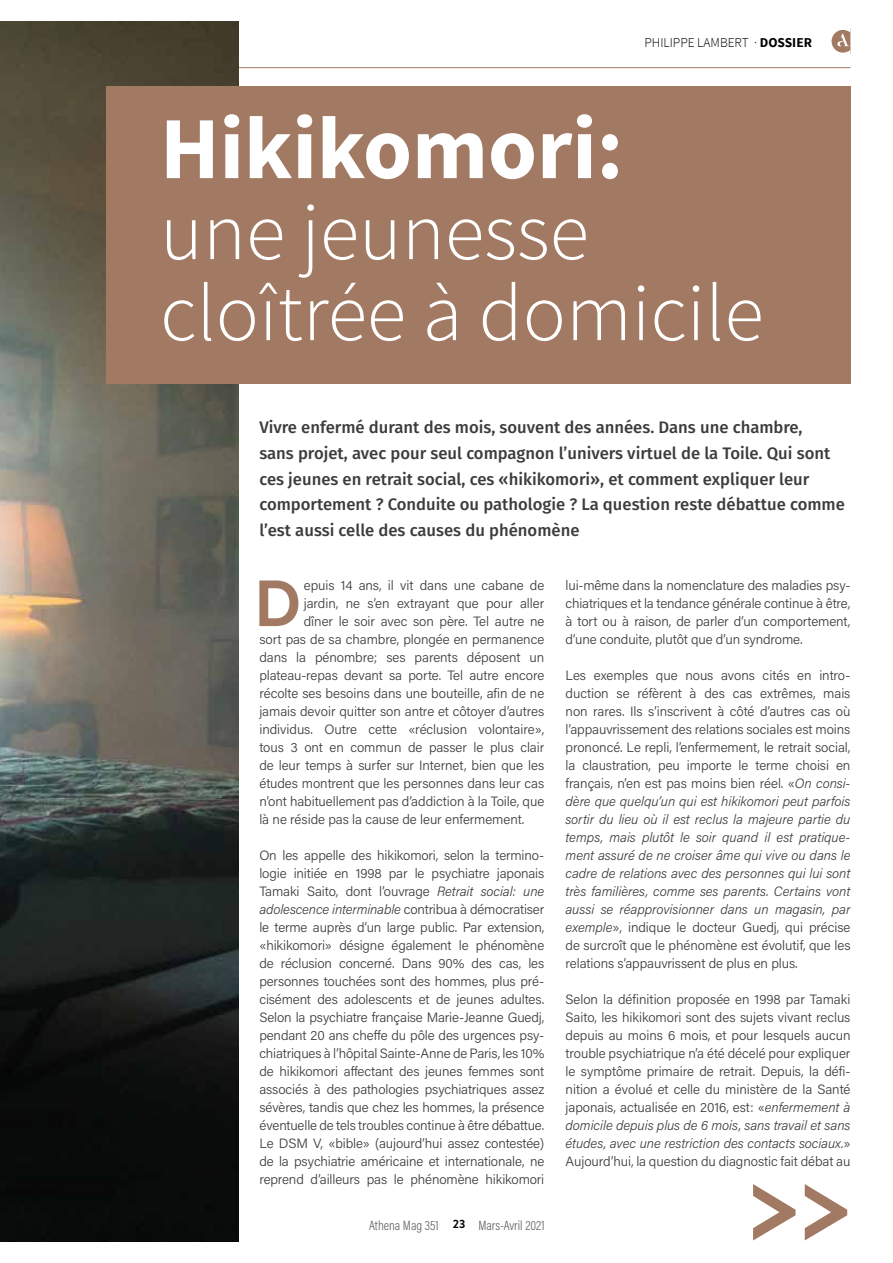
<style>
.page{position:relative;width:893px;height:1263px;background:#fff}
.page>*{position:absolute;margin:0;border:0;box-sizing:border-box;transform-origin:0 0}
.t1{font:100.95px "Raleway X";color:#a27962}
.t2{font:700 88.5px "Source Sans Pro";color:#fff}
.t3{font:300 81px/81px "Source Sans Pro";color:#fff}
.t4{font:600 64.2px "Raleway X";color:#a27962}
.t5{font:500 16.65px/25.8px "Fira Sans";color:#3c3c3b}
.t6{font:300 13.5px/18px "Acumin Pro";letter-spacing:-.005em;color:#3c3c3b;text-align:justify}
.t7{font:300 13.5px "Acumin Pro Cond";color:#646363}
.t8{font:300 13.5px "Source Sans Pro";color:#000}
.s1{font-weight:700}
.s2{font-style:italic}
</style>
<div class="page">
<svg style="left:832px;top:29px;width:18px;height:24px"></svg>
<hr style="left:0;top:67px;width:850px;height:1px;background:#a27962">
<img style="left:0;top:21px;width:238px;height:1221px">
<div style="left:106px;top:86px;width:744px;height:297px;background:#a27962"></div>
<p class="t8" style="left:644px;top:34px;width:169px">PHILIPPE LAMBERT · <span class="s1">DOSSIER</span></p>
<h2 class="t2" style="left:160px;top:92px;width:465px">Hikikomori:</h2>
<h3 class="t3" style="left:160px;top:192px;width:605px">une jeunesse cloîtrée à domicile</h3>
<p class="t5" style="left:259px;top:413px;width:587px">Vivre enfermé durant des mois, souvent des années. Dans une chambre,<br>sans projet, avec pour seul compagnon l’univers virtuel de la Toile. Qui sont ces jeunes en retrait social, ces «hikikomori», et comment expliquer leur comportement ? Conduite ou pathologie ? La question reste débattue comme l’est aussi celle des causes du phénomène</p>
<h3 class="t4" style="left:255px;top:567px;width:47px">D</h3>
<p class="t6" style="left:304px;top:576px;width:242px">epuis 14 ans, il vit dans une cabane de</p>
<p class="t6" style="left:304px;top:594px;width:242px">jardin, ne s’en extrayant que pour aller</p>
<p class="t6" style="left:304px;top:612px;width:242px">dîner le soir avec son père. Tel autre ne</p>
<p class="t6" style="left:259px;top:630px;width:286px">sort pas de sa chambre, plongée en permanence</p>
<p class="t6" style="left:259px;top:648px;width:286px">dans la pénombre; ses parents déposent un</p>
<p class="t6" style="left:259px;top:666px;width:286px">plateau-repas devant sa porte. Tel autre encore</p>
<p class="t6" style="left:259px;top:684px;width:286px">récolte ses besoins dans une bouteille, afin de ne</p>
<p class="t6" style="left:259px;top:702px;width:286px">jamais devoir quitter son antre et côtoyer d’autres</p>
<p class="t6" style="left:259px;top:720px;width:286px">individus. Outre cette «réclusion volontaire»,</p>
<p class="t6" style="left:259px;top:738px;width:286px">tous 3 ont en commun de passer le plus clair</p>
<p class="t6" style="left:259px;top:756px;width:286px">de leur temps à surfer sur Internet, bien que les</p>
<p class="t6" style="left:259px;top:774px;width:286px">études montrent que les personnes dans leur cas</p>
<p class="t6" style="left:259px;top:792px;width:286px">n’ont habituellement pas d’addiction à la Toile, que</p>
<p class="t6" style="left:259px;top:810px;width:267px">là ne réside pas la cause de leur enfermement.</p>
<p class="t6" style="left:259px;top:846px;width:286px">On les appelle des hikikomori, selon la termino&shy;logie initiée en 1998 par le psychiatre japonais Tamaki Saito, dont l’ouvrage <span class="s2">Retrait social: une adolescence interminable</span> contribua à démocratiser le terme auprès d’un large public. Par extension, «hikikomori» désigne également le phénomène de réclusion concerné. Dans 90% des cas, les personnes touchées sont des hommes, plus pré&shy;cisément des adolescents et de jeunes adultes.<br>Selon la psychiatre française Marie-Jeanne Guedj, pendant 20 ans cheffe du pôle des urgences psy&shy;chiatriques à l’hôpital Sainte-Anne de Paris, les 10% de hikikomori affectant des jeunes femmes sont associés à des pathologies psychiatriques assez sévères, tandis que chez les hommes, la présence éventuelle de tels troubles continue à être débattue.<br>Le DSM V, «bible» (aujourd’hui assez contestée) de la psychiatrie américaine et internationale, ne reprend d’ailleurs pas le phénomène hikikomori</p>
<p class="t7" style="left:369px;top:1217px;width:177px">Athena Mag 351 <sup>23</sup> Mars-Avril 2021</p>
<p class="t6" style="left:566px;top:576px;width:286px">lui-même dans la nomenclature des maladies psy&shy;chiatriques et la tendance générale continue à être, à tort ou à raison, de parler d’un comportement, d’une conduite, plutôt que d’un syndrome.</p>
<p class="t6" style="left:566px;top:666px;width:286px">Les exemples que nous avons cités en intro&shy;duction se réfèrent à des cas extrêmes, mais non rares. Ils s’inscrivent à côté d’autres cas où l’appauvrissement des relations sociales est moins prononcé. Le repli, l’enfermement, le retrait social, la claustration, peu importe le terme choisi en français, n’en est pas moins bien réel. «<span class="s2">On consi&shy;dère que quelqu’un qui est hikikomori peut parfois sortir du lieu où il est reclus la majeure partie du temps, mais plutôt le soir quand il est pratique&shy;ment assuré de ne croiser âme qui vive ou dans le cadre de relations avec des personnes qui lui sont très familières, comme ses parents. Certains vont aussi se réapprovisionner dans un magasin, par exemple</span>», indique le docteur Guedj, qui précise de surcroît que le phénomène est évolutif, que les relations s’appauvrissent de plus en plus.</p>
<p class="t6" style="left:566px;top:990px;width:286px">Selon la définition proposée en 1998 par Tamaki Saito, les hikikomori sont des sujets vivant reclus depuis au moins 6 mois, et pour lesquels aucun trouble psychiatrique n’a été décelé pour expliquer le symptôme primaire de retrait. Depuis, la défi&shy;nition a évolué et celle du ministère de la Santé japonais, actualisée en 2016, est: «<span class="s2">enfermement à domicile depuis plus de 6 mois, sans travail et sans études, avec une restriction des contacts sociaux</span>.» Aujourd’hui, la question du diagnostic fait débat au</p>
<h1 class="t1" style="left:747px;top:1145px;width:105px">&gt;&gt;</h1>
</div>
